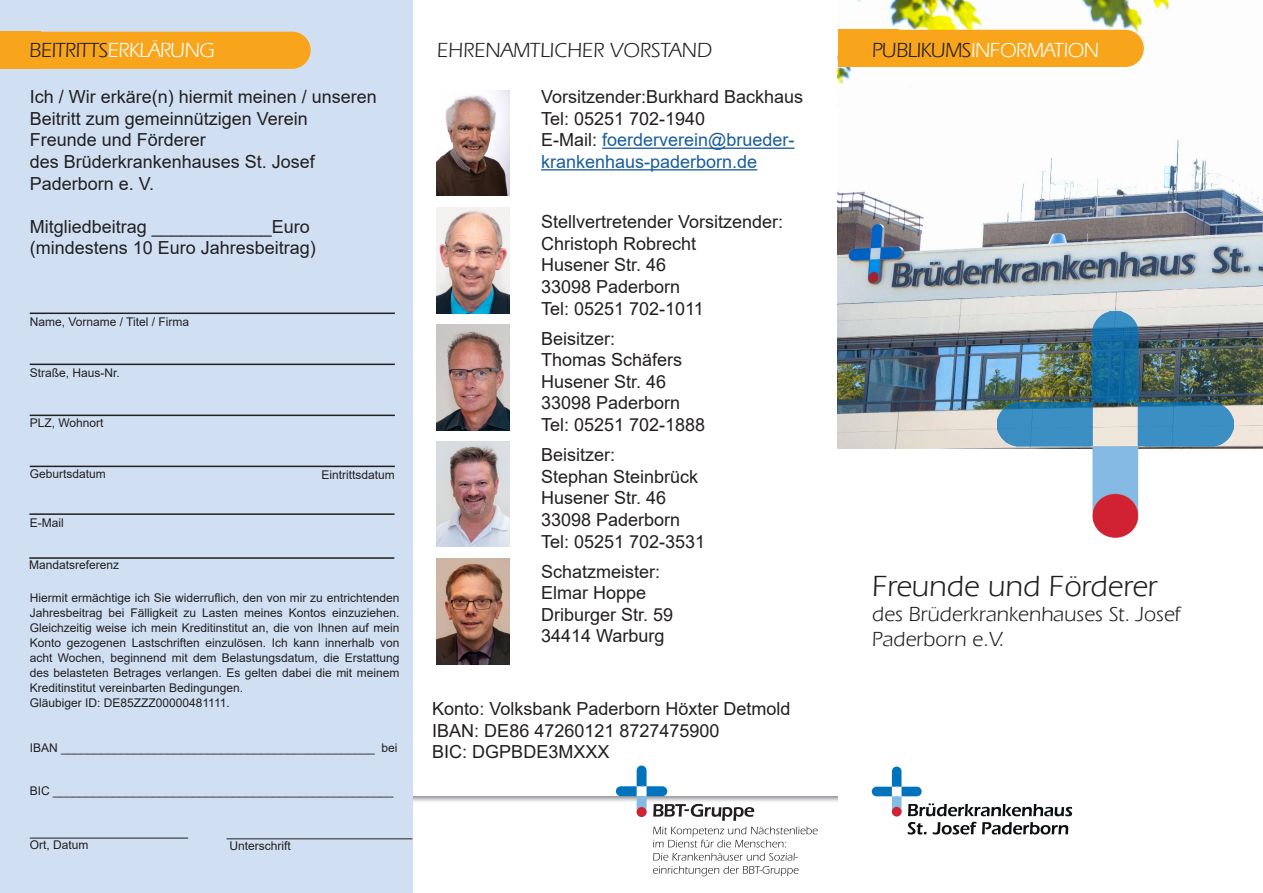
<style>
.page{position:relative;width:1263px;height:893px;background:#fff}
.page>*{position:absolute;margin:0;border:0;box-sizing:border-box;transform-origin:0 0}
.t1{font:30px "ITC Eras LT";color:#231f20}
.t2{font:21px/25.2px "ITC Eras LT";color:#231f20}
.t3{font:21px "ITC Eras LT";letter-spacing:-.025em;color:#fff}
.t4{font:21px "ITC Eras LT";letter-spacing:-.025em;color:#231f20}
.t5{font:18px/21.6px "Arial";color:#231f20}
.t6{font:12px/15px "Arial";color:#231f20;text-align:justify}
.s1{color:#fff}
.s2{color:#175d9e}
.s3{color:#231f20}
</style>
<div class="page">
<div style="left:0;top:0;width:412px;height:893px;background:#d0e0f2"></div>
<img style="left:838px;top:0;width:425px;height:448px">
<svg style="left:908px;top:822px;width:18px;height:12px"></svg>
<svg style="left:932px;top:822px;width:44px;height:12px"></svg>
<svg style="left:982px;top:822px;width:86px;height:12px"></svg>
<svg style="left:872px;top:766px;width:200px;height:50px"></svg>
<div style="left:892px;top:807px;width:9px;height:9px;background:#d12233;border-radius:50%"></div>
<hr style="left:602px;top:148px;width:192px;height:1px;background:#175d9e">
<hr style="left:541px;top:169px;width:216px;height:1px;background:#175d9e">
<hr style="left:30px;top:313px;width:365px;height:1px;background:#231f20">
<hr style="left:30px;top:364px;width:365px;height:1px;background:#231f20">
<hr style="left:30px;top:415px;width:365px;height:1px;background:#231f20">
<hr style="left:30px;top:466px;width:365px;height:1px;background:#231f20">
<hr style="left:30px;top:838px;width:158px;height:1px;background:#231f20">
<hr style="left:226px;top:838px;width:186px;height:1px;background:#231f20">
<img style="left:437px;top:90px;width:72px;height:106px">
<img style="left:437px;top:441px;width:72px;height:106px">
<img style="left:437px;top:325px;width:72px;height:105px">
<img style="left:998px;top:311px;width:235px;height:227px">
<div style="left:843px;top:30px;width:301px;height:37px;background:#f9a51b;border-radius:19px"></div>
<div style="left:838px;top:30px;width:60px;height:37px;background:#f9a51b"></div>
<img style="left:414px;top:796px;width:424px;height:52px">
<svg style="left:616px;top:765px;width:138px;height:56px"></svg>
<svg style="left:653px;top:827px;width:165px;height:20px"></svg>
<svg style="left:653px;top:853px;width:146px;height:23px"></svg>
<hr style="left:29px;top:557px;width:365px;height:2px;background:#231f20">
<div style="left:0;top:32px;width:40px;height:37px;background:#f9a51b"></div>
<div style="left:10px;top:32px;width:301px;height:37px;background:#f9a51b;border-radius:19px"></div>
<hr style="left:29px;top:513px;width:366px;height:2px;background:#231f20">
<img style="left:437px;top:207px;width:72px;height:106px">
<img style="left:437px;top:559px;width:72px;height:105px">
<p class="t4" style="left:29px;top:38px;width:187px">BEITRITTS<span class="s1">ERKLÄRUNG</span></p>
<p class="t5" style="left:30px;top:86px;width:349px">Ich / Wir erkäre(n) hiermit meinen / unseren<br>Beitritt zum gemeinnützigen Verein</p>
<p class="t5" style="left:30px;top:129px;width:287px">Freunde und Förderer<br>des Brüderkrankenhauses St. Josef<br>Paderborn e. V.</p>
<p class="t5" style="left:30px;top:215px;width:282px">Mitgliedbeitrag ____________Euro</p>
<p class="t5" style="left:30px;top:237px;width:288px">(mindestens 10 Euro Jahresbeitrag)</p>
<p class="t6" style="left:30px;top:314px;width:161px">Name, Vorname / Titel / Firma</p>
<p class="t6" style="left:30px;top:365px;width:92px">Straße, Haus-Nr.</p>
<p class="t6" style="left:30px;top:415px;width:75px">PLZ, Wohnort</p>
<p class="t6" style="left:30px;top:466px;width:78px">Geburtsdatum</p>
<p class="t6" style="left:321px;top:467px;width:75px">Eintrittsdatum</p>
<p class="t6" style="left:30px;top:515px;width:35px">E-Mail</p>
<p class="t6" style="left:29px;top:557px;width:92px">Mandatsreferenz</p>
<p class="t6" style="left:30px;top:590px;width:371px">Hiermit ermächtige ich Sie widerruflich, den von mir zu entrichtenden Jahresbeitrag bei Fälligkeit zu Lasten meines Kontos einzuziehen.<br>Gleichzeitig weise ich mein Kreditinstitut an, die von Ihnen auf mein Konto gezogenen Lastschriften einzulösen. Ich kann innerhalb von acht Wochen, beginnend mit dem Belastungsdatum, die Erstattung des belasteten Betrages verlangen. Es gelten dabei die mit meinem Kreditinstitut vereinbarten Bedingungen.</p>
<p class="t6" style="left:30px;top:695px;width:202px">Gläubiger ID: DE85ZZZ00000481111.</p>
<p class="t6" style="left:30px;top:740px;width:369px">IBAN _______________________________________________ bei</p>
<p class="t6" style="left:30px;top:783px;width:365px">BIC ___________________________________________________</p>
<p class="t6" style="left:30px;top:838px;width:60px">Ort, Datum</p>
<p class="t6" style="left:230px;top:839px;width:63px">Unterschrift</p>
<p class="t2" style="left:437px;top:37px;width:277px">EHRENAMTLICHER VORSTAND</p>
<p class="t5" style="left:541px;top:86px;width:264px">Vorsitzender:Burkhard Backhaus<br>Tel: 05251 702-1940<br>E-Mail: <span class="s2">foerderverein@brueder&shy;krankenhaus-paderborn.de</span></p>
<p class="t5" style="left:541px;top:211px;width:244px">Stellvertretender Vorsitzender:<br>Christoph Robrecht<br>Husener Str. 46</p>
<p class="t5" style="left:541px;top:276px;width:141px">33098 Paderborn</p>
<p class="t5" style="left:541px;top:297px;width:164px">Tel: 05251 702-1011</p>
<p class="t5" style="left:541px;top:327px;width:143px">Beisitzer:<br>Thomas Schäfers</p>
<p class="t5" style="left:541px;top:371px;width:127px">Husener Str. 46</p>
<p class="t5" style="left:541px;top:392px;width:141px">33098 Paderborn</p>
<p class="t5" style="left:541px;top:414px;width:166px">Tel: 05251 702-1888</p>
<p class="t5" style="left:541px;top:444px;width:159px">Beisitzer:<br>Stephan Steinbrück</p>
<p class="t5" style="left:541px;top:487px;width:127px">Husener Str. 46</p>
<p class="t5" style="left:541px;top:509px;width:141px">33098 Paderborn</p>
<p class="t5" style="left:541px;top:530px;width:166px">Tel: 05251 702-3531</p>
<p class="t5" style="left:541px;top:560px;width:121px">Schatzmeister:</p>
<p class="t5" style="left:541px;top:582px;width:107px">Elmar Hoppe</p>
<p class="t5" style="left:541px;top:604px;width:134px">Driburger Str. 59</p>
<p class="t5" style="left:541px;top:625px;width:125px">34414 Warburg</p>
<p class="t5" style="left:432px;top:698px;width:360px">Konto: Volksbank Paderborn Höxter Detmold</p>
<p class="t5" style="left:432px;top:719px;width:289px">IBAN: DE86 47260121 8727475900</p>
<p class="t5" style="left:432px;top:741px;width:179px">BIC: DGPBDE3MXXX</p>
<p class="t3" style="left:872px;top:38px;width:229px"><span class="s3">PUBLIKUMS</span>INFORMATION</p>
<p class="t1" style="left:872px;top:570px;width:287px">Freunde und Förderer</p>
<p class="t2" style="left:872px;top:602px;width:310px">des Brüderkrankenhauses St. Josef<br>Paderborn e.V.</p>
</div>
